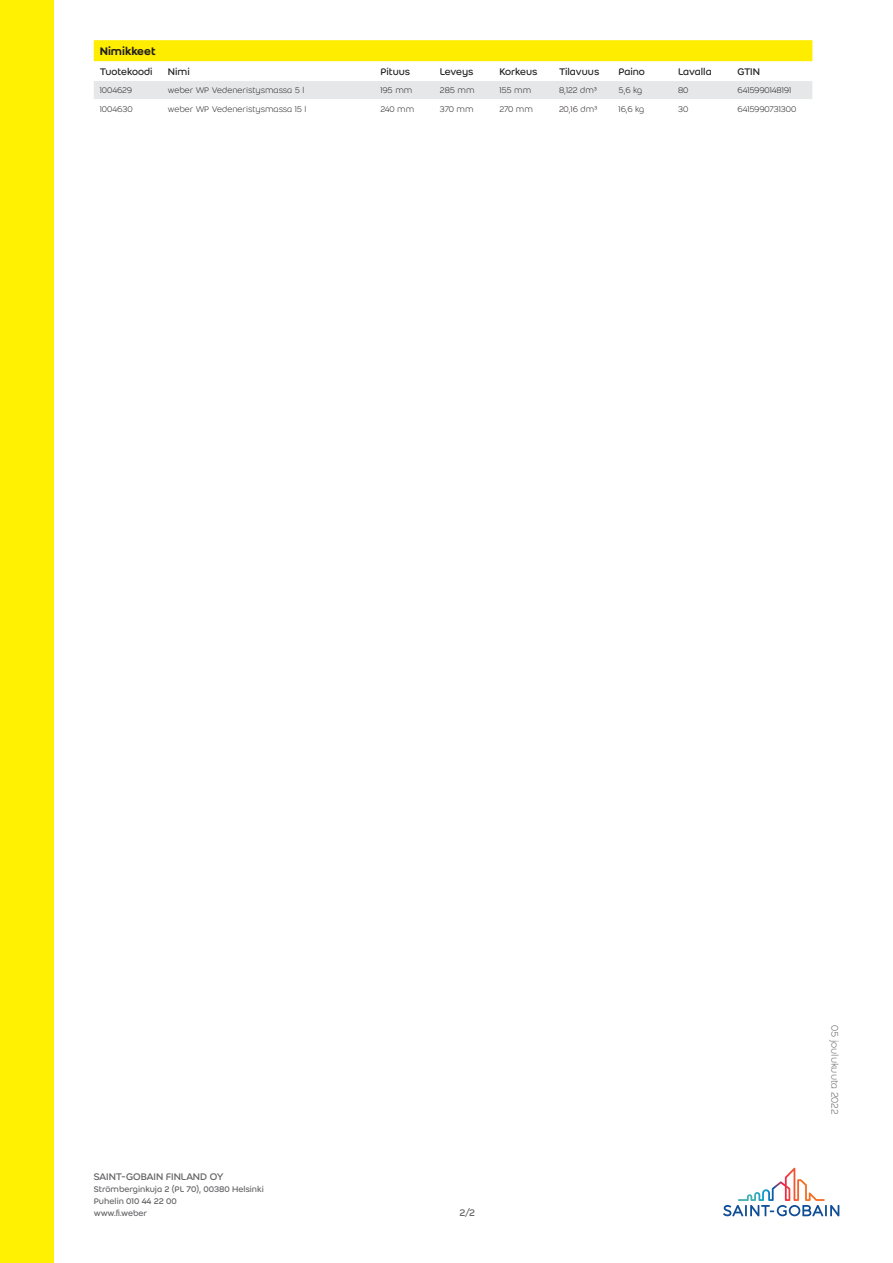
<style>
.page{position:relative;width:893px;height:1263px;background:#fff}
.page>*{position:absolute;margin:0;border:0;box-sizing:border-box;transform-origin:0 0}
.column_header_1_colu{font:500 12px "Weber";color:#231f20}
.column_header_2_colu{font:10.5px "Weber";color:#231f20}
.t1{font:10.5px "Weber";letter-spacing:-.02em;color:#636366}
.t2{font:300 10.5px "Weber";color:#636366}
.t3{font:9px/12px "Weber";color:#636366}
.column_2{font:300 9px "Weber";color:#231f20}
.column_9{font:300 9px "Weber";color:#231f20}
.column_6{font:300 9px "Weber";color:#231f20}
.column_1{font:300 9px "Weber";color:#231f20}
.column_7{font:300 9px "Weber";color:#231f20}
.column_3{font:300 9px "Weber";color:#231f20}
.column_4{font:300 9px "Weber";letter-spacing:-.01em;color:#231f20}
.column_5{font:300 9px "Weber";letter-spacing:-.015em;color:#231f20}
.column_8{font:300 9px "Weber";color:#231f20}
</style>
<div class="page">
<div style="left:0;top:0;width:54px;height:1263px;background:#fff101"></div>
<svg style="left:723px;top:1168px;width:116px;height:48px"></svg>
<div style="left:94px;top:40px;width:718px;height:21px;background:#ffed00"></div>
<div style="left:94px;top:81px;width:718px;height:18px;background:#e6e7e9"></div>
<p class="column_header_1_colu" style="left:100px;top:42px;width:57px">Nimikkeet</p>
<p class="column_header_2_colu" style="left:100px;top:64px;width:54px">Tuotekoodi</p>
<p class="column_header_2_colu" style="left:168px;top:64px;width:23px">Nimi</p>
<p class="column_header_2_colu" style="left:380px;top:64px;width:31px">Pituus</p>
<p class="column_header_2_colu" style="left:440px;top:64px;width:35px">Leveys</p>
<p class="column_header_2_colu" style="left:499px;top:64px;width:39px">Korkeus</p>
<p class="column_header_2_colu" style="left:559px;top:64px;width:42px">Tilavuus</p>
<p class="column_header_2_colu" style="left:618px;top:64px;width:28px">Paino</p>
<p class="column_header_2_colu" style="left:678px;top:64px;width:35px">Lavalla</p>
<p class="column_header_2_colu" style="left:738px;top:64px;width:24px">GTIN</p>
<p class="column_1" style="left:100px;top:84px;width:34px">1004629</p>
<p class="column_2" style="left:168px;top:84px;width:138px">weber WP Vedeneristysmassa 5 l</p>
<p class="column_3" style="left:380px;top:84px;width:34px">195 mm</p>
<p class="column_4" style="left:440px;top:84px;width:36px">285 mm</p>
<p class="column_5" style="left:499px;top:84px;width:33px">155 mm</p>
<p class="column_6" style="left:559px;top:84px;width:39px">8,122 dm³</p>
<p class="column_7" style="left:618px;top:84px;width:25px">5,6 kg</p>
<p class="column_8" style="left:678px;top:84px;width:12px">80</p>
<p class="column_9" style="left:738px;top:84px;width:55px">6415990148191</p>
<p class="column_1" style="left:100px;top:103px;width:34px">1004630</p>
<p class="column_2" style="left:168px;top:103px;width:140px">weber WP Vedeneristysmassa 15 l</p>
<p class="column_3" style="left:380px;top:103px;width:36px">240 mm</p>
<p class="column_4" style="left:440px;top:103px;width:35px">370 mm</p>
<p class="column_5" style="left:499px;top:103px;width:35px">270 mm</p>
<p class="column_6" style="left:559px;top:103px;width:40px">20,16 dm³</p>
<p class="column_7" style="left:618px;top:103px;width:27px">16,6 kg</p>
<p class="column_8" style="left:678px;top:103px;width:12px">30</p>
<p class="column_9" style="left:738px;top:103px;width:60px">6415990731300</p>
<p class="t1" style="left:94px;top:1169px;width:131px">SAINT-GOBAIN FINLAND OY</p>
<p class="t3" style="left:94px;top:1183px;width:172px">Strömberginkuja 2 (PL 70), 00380 Helsinki<br>Puhelin 010 44 22 00<br>www.fi.weber</p>
<p class="t1" style="left:459px;top:1205px;width:17px">2/2</p>
<p class="t2" style="left:842px;top:1025px;width:91px;rotate:90deg">05 joulukuuta 2022</p>
</div>
